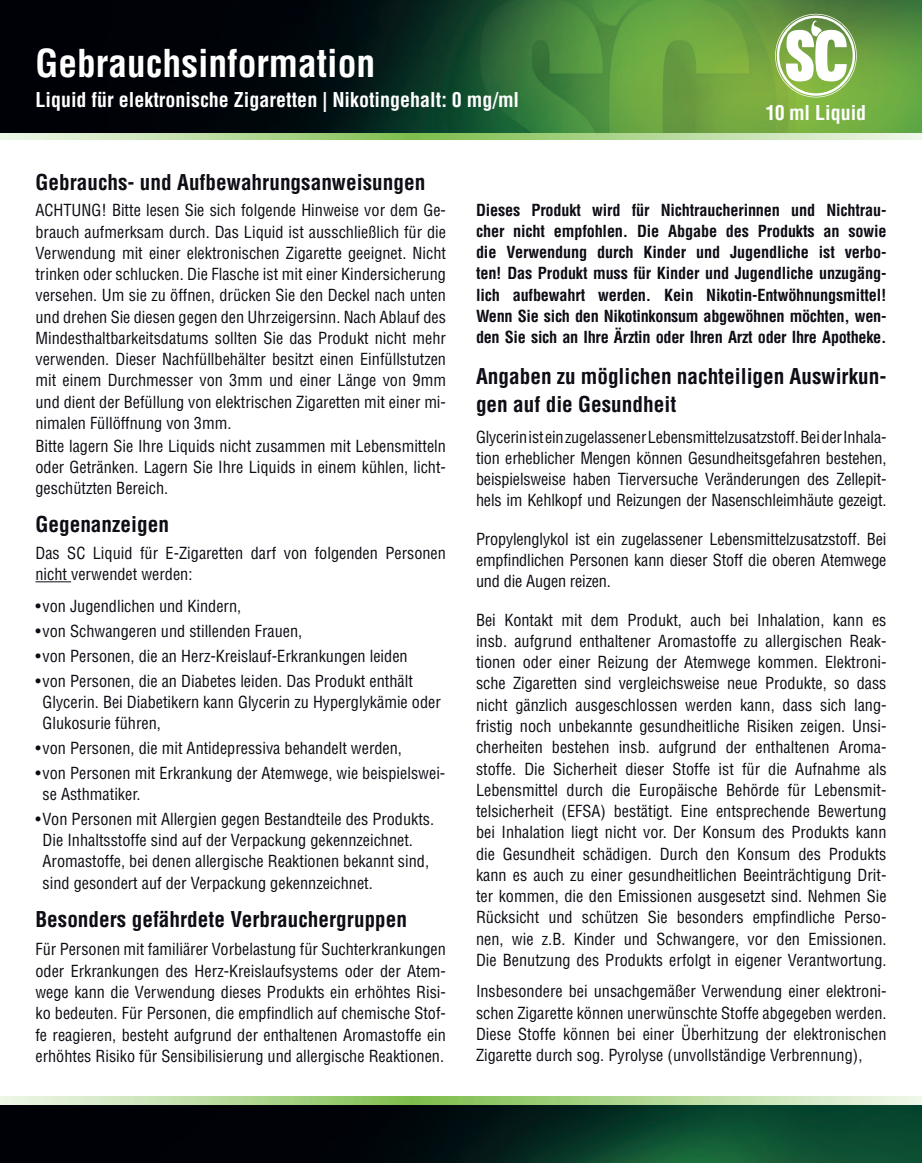
<style>
.page{position:relative;width:922px;height:1163px;background:#fff}
.page>*{position:absolute;margin:0;border:0;box-sizing:border-box;transform-origin:0 0}
.t1{font:700 condensed 37.5px "Helvetica LT Std";color:#fff}
.t2{font:700 condensed 21.25px/27.5px "Helvetica LT Std";color:#0e0c14}
.t3{font:700 condensed 20px "Helvetica LT Std";color:#fff}
.t4{font:condensed 16.25px/21.2px "Helvetica LT Std";color:#0e0c14}
.t5{font:700 condensed 16.25px/21.2px "Helvetica LT Std";letter-spacing:-.02em;color:#0e0c14;text-align:justify}
</style>
<div class="page">
<img style="left:0;top:132px;width:921px;height:8px">
<img style="left:0;top:0;width:921px;height:132px">
<hr style="left:35px;top:581px;width:36px;height:1px;background:#0e0c14">
<svg style="left:775px;top:14px;width:81px;height:83px"></svg>
<img style="left:0;top:1096px;width:921px;height:9px">
<img style="left:0;top:1105px;width:921px;height:57px">
<h1 class="t1" style="left:35px;top:40px;width:341px">Gebrauchsinformation</h1>
<p class="t3" style="left:35px;top:87px;width:485px">Liquid für elektronische Zigaretten | Nikotingehalt: 0 mg/ml</p>
<p class="t3" style="left:765px;top:100px;width:102px">10 ml Liquid</p>
<h2 class="t2" style="left:35px;top:168px;width:391px">Gebrauchs- und Aufbewahrungsanweisungen</h2>
<p class="t4" style="left:35px;top:200px;width:412px">ACHTUNG! Bitte lesen Sie sich folgende Hinweise vor dem Ge&shy;brauch aufmerksam durch. Das Liquid ist ausschließlich für die Verwendung mit einer elektronischen Zigarette geeignet. Nicht trinken oder schlucken. Die Flasche ist mit einer Kindersicherung versehen. Um sie zu öffnen, drücken Sie den Deckel nach unten und drehen Sie diesen gegen den Uhrzeigersinn. Nach Ablauf des Mindesthaltbarkeitsdatums sollten Sie das Produkt nicht mehr verwenden. Dieser Nachfüllbehälter besitzt einen Einfüllstutzen mit einem Durchmesser von 3mm und einer Länge von 9mm und dient der Befüllung von elektrischen Zigaretten mit einer mi&shy;nimalen Füllöffnung von 3mm.<br>Bitte lagern Sie Ihre Liquids nicht zusammen mit Lebensmitteln oder Getränken. Lagern Sie Ihre Liquids in einem kühlen, licht&shy;geschützten Bereich.</p>
<h2 class="t2" style="left:35px;top:510px;width:135px">Gegenanzeigen</h2>
<p class="t4" style="left:35px;top:542px;width:412px">Das SC Liquid für E-Zigaretten darf von folgenden Personen nicht verwendet werden:</p>
<p class="t4" style="left:35px;top:595px;width:207px">•von Jugendlichen und Kindern,</p>
<p class="t4" style="left:35px;top:620px;width:268px">•von Schwangeren und stillenden Frauen,</p>
<p class="t4" style="left:35px;top:645px;width:373px">•von Personen, die an Herz-Kreislauf-Erkrankungen leiden</p>
<p class="t4" style="left:43px;top:669px;width:399px;text-indent:-7px">•von Personen, die an Diabetes leiden. Das Produkt enthält<br>Glycerin. Bei Diabetikern kann Glycerin zu Hyperglykämie oder<br>Glukosurie führen,</p>
<p class="t4" style="left:35px;top:737px;width:368px">•von Personen, die mit Antidepressiva behandelt werden,</p>
<p class="t4" style="left:43px;top:762px;width:404px;text-indent:-7px">•von Personen mit Erkrankung der Atemwege, wie beispielswei&shy;se Asthmatiker.</p>
<p class="t4" style="left:43px;top:808px;width:393px;text-indent:-7px">•Von Personen mit Allergien gegen Bestandteile des Produkts.<br>Die Inhaltsstoffe sind auf der Verpackung gekennzeichnet.<br>Aromastoffe, bei denen allergische Reaktionen bekannt sind, sind gesondert auf der Verpackung gekennzeichnet.</p>
<h2 class="t2" style="left:35px;top:904px;width:373px">Besonders gefährdete Verbrauchergruppen</h2>
<p class="t4" style="left:35px;top:938px;width:412px;text-align:justify">Für Personen mit familiärer Vorbelastung für Suchterkrankungen oder Erkrankungen des Herz-Kreislaufsystems oder der Atem&shy;wege kann die Verwendung dieses Produkts ein erhöhtes Risi&shy;ko bedeuten. Für Personen, die empfindlich auf chemische Stof&shy;fe reagieren, besteht aufgrund der enthaltenen Aromastoffe ein erhöhtes Risiko für Sensibilisierung und allergische Reaktionen.</p>
<p class="t5" style="left:476px;top:199px;width:412px">Dieses Produkt wird für Nichtraucherinnen und Nichtrau&shy;cher nicht empfohlen. Die Abgabe des Produkts an sowie die Verwendung durch Kinder und Jugendliche ist verbo&shy;ten! Das Produkt muss für Kinder und Jugendliche unzugäng&shy;lich aufbewahrt werden. Kein Nikotin-Entwöhnungsmittel!<br>Wenn Sie sich den Nikotinkonsum abgewöhnen möchten, wen&shy;den Sie sich an Ihre Ärztin oder Ihren Arzt oder Ihre Apotheke.</p>
<h2 class="t2" style="left:476px;top:362px;width:412px">Angaben zu möglichen nachteiligen Auswirkun&shy;gen auf die Gesundheit</h2>
<p class="t4" style="left:476px;top:426px;width:412px;text-align:justify">Glycerin ist ein zugelassener Lebensmittelzusatzstoff. Bei der Inhala&shy;tion erheblicher Mengen können Gesundheitsgefahren bestehen, beispielsweise haben Tierversuche Veränderungen des Zellepit&shy;hels im Kehlkopf und Reizungen der Nasenschleimhäute gezeigt.</p>
<p class="t4" style="left:476px;top:528px;width:412px;text-align:justify">Propylenglykol ist ein zugelassener Lebensmittelzusatzstoff. Bei empfindlichen Personen kann dieser Stoff die oberen Atemwege und die Augen reizen.</p>
<p class="t4" style="left:476px;top:609px;width:412px;text-align:justify">Bei Kontakt mit dem Produkt, auch bei Inhalation, kann es insb. aufgrund enthaltener Aromastoffe zu allergischen Reak&shy;tionen oder einer Reizung der Atemwege kommen. Elektroni&shy;sche Zigaretten sind vergleichsweise neue Produkte, so dass nicht gänzlich ausgeschlossen werden kann, dass sich lang&shy;fristig noch unbekannte gesundheitliche Risiken zeigen. Unsi&shy;cherheiten bestehen insb. aufgrund der enthaltenen Aroma&shy;stoffe. Die Sicherheit dieser Stoffe ist für die Aufnahme als Lebensmittel durch die Europäische Behörde für Lebensmit&shy;telsicherheit (EFSA) bestätigt. Eine entsprechende Bewertung bei Inhalation liegt nicht vor. Der Konsum des Produkts kann die Gesundheit schädigen. Durch den Konsum des Produkts kann es auch zu einer gesundheitlichen Beeinträchtigung Drit&shy;ter kommen, die den Emissionen ausgesetzt sind. Nehmen Sie Rücksicht und schützen Sie besonders empfindliche Perso&shy;nen, wie z.B. Kinder und Schwangere, vor den Emissionen.<br>Die Benutzung des Produkts erfolgt in eigener Verantwortung.</p>
<p class="t4" style="left:476px;top:980px;width:412px;text-align:justify">Insbesondere bei unsachgemäßer Verwendung einer elektroni&shy;schen Zigarette können unerwünschte Stoffe abgegeben werden.<br>Diese Stoffe können bei einer Überhitzung der elektronischen Zigarette durch sog. Pyrolyse (unvollständige Verbrennung),</p>
</div>
